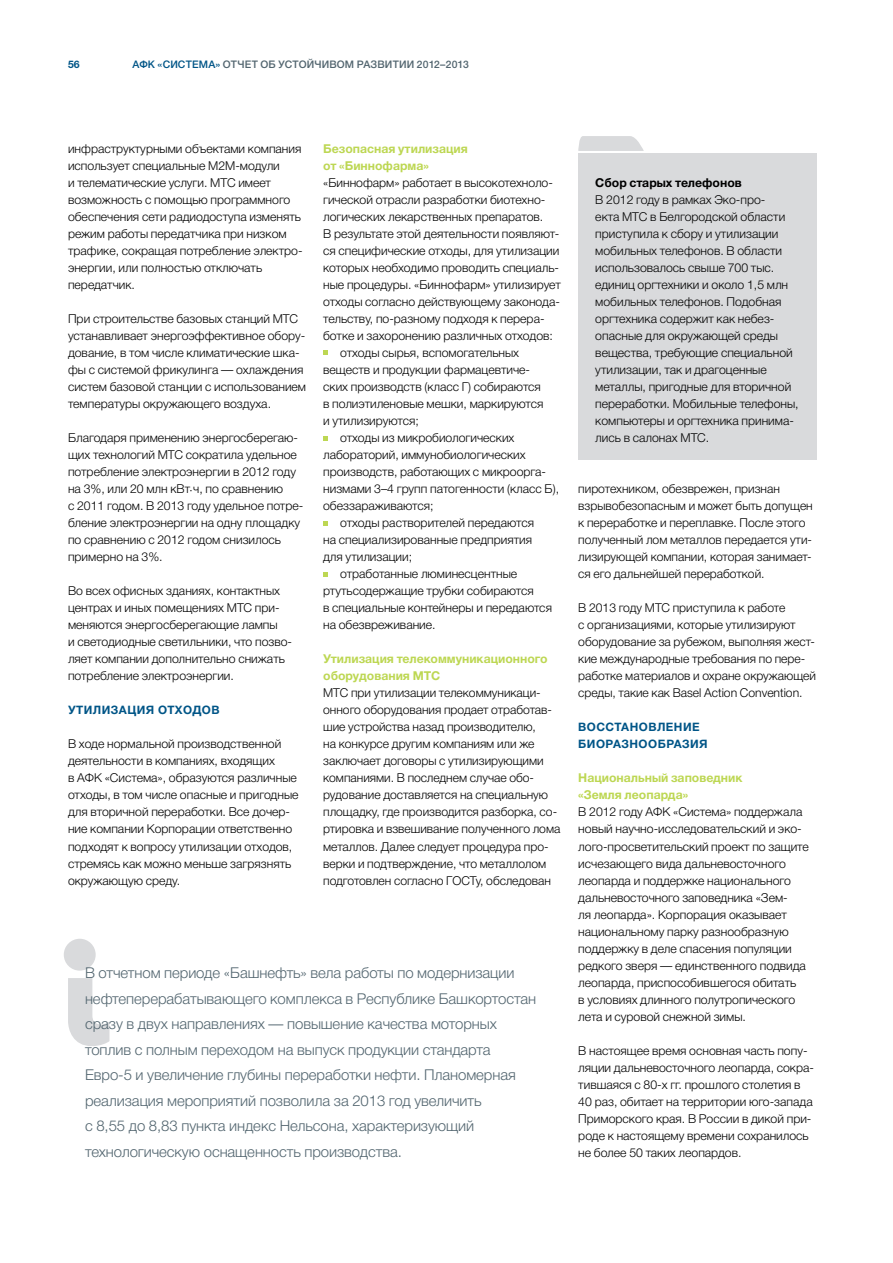
<style>
.page{position:relative;width:893px;height:1263px;background:#fff}
.page>*{position:absolute;margin:0;border:0;box-sizing:border-box;transform-origin:0 0}
.t1{font:300 15px/25.5px "Helvetica Neue Cyr";letter-spacing:-.005em;color:#52656f}
.t2{font:300 12.3px/17px "Helvetica Neue Cyr";color:#000}
.t3{font:700 12.3px/17px "Helvetica Neue Cyr";color:#bdd753}
.t4{font:700 12.3px "Helvetica Neue Cyr";color:#000}
.t5{font:700 11.7px/17px "Helvetica Neue Cyr";letter-spacing:.04em;color:#005587}
.t6{font:500 10.5px "Helvetica Neue Cyr";letter-spacing:.01em;color:#52656f}
.t7{font:700 10.5px "Helvetica Neue Cyr";color:#005587}
.s1{color:#005587}
.s2{font-size:3.75px}
</style>
<div class="page">
<div style="left:64px;top:939px;width:32px;height:32px;background:#d9dadc;border-radius:50%"></div>
<svg style="left:68px;top:978px;width:41px;height:68px"></svg>
<svg style="left:323px;top:351px;width:4px;height:4px"></svg>
<svg style="left:323px;top:436px;width:4px;height:4px"></svg>
<svg style="left:323px;top:521px;width:4px;height:4px"></svg>
<svg style="left:323px;top:572px;width:4px;height:4px"></svg>
<div style="left:578px;top:153px;width:238px;height:306px;background:#d9dadc"></div>
<svg style="left:578px;top:136px;width:66px;height:15px"></svg>
<p class="t7" style="left:68px;top:59px;width:13px">56</p>
<p class="t6" style="left:132px;top:59px;width:338px"><span class="s1">АФК «СИСТЕМА»</span> ОТЧЕТ ОБ УСТОЙЧИВОМ РАЗВИТИИ 2012–2013</p>
<p class="t2" style="left:68px;top:140px;width:236px">инфраструктурными объектами компания использует специальные М2М-модули<br>и телематические услуги. МТС имеет возможность с помощью программного обеспечения сети радиодоступа изменять режим работы передатчика при низком трафике, сокращая потребление электро&shy;энергии, или полностью отключать передатчик.</p>
<p class="t2" style="left:68px;top:310px;width:240px">При строительстве базовых станций МТС устанавливает энергоэффективное обору&shy;дование, в том числе климатические шка&shy;фы с системой фрикулинга — охлаждения систем базовой станции с использованием температуры окружающего воздуха.</p>
<p class="t2" style="left:68px;top:430px;width:237px">Благодаря применению энергосберегаю&shy;щих технологий МТС сократила удельное потребление электроэнергии в 2012 году на 3%, или 20 млн кВт<span class="s2">•</span> ч, по сравнению<br>с 2011 годом. В 2013 году удельное потре&shy;бление электроэнергии на одну площадку по сравнению с 2012 годом снизилось примерно на 3%.</p>
<p class="t2" style="left:68px;top:583px;width:226px">Во всех офисных зданиях, контактных центрах и иных помещениях МТС при&shy;меняются энергосберегающие лампы<br>и светодиодные светильники, что позво&shy;ляет компании дополнительно снижать потребление электроэнергии.</p>
<p class="t5" style="left:68px;top:702px;width:153px">Утилизация отходов</p>
<p class="t2" style="left:68px;top:736px;width:232px">В ходе нормальной производственной деятельности в компаниях, входящих<br>в АФК «Система», образуются различные отходы, в том числе опасные и пригодные для вторичной переработки. Все дочер&shy;ние компании Корпорации ответственно подходят к вопросу утилизации отходов, стремясь как можно меньше загрязнять окружающую среду.</p>
<p class="t3" style="left:323px;top:140px;width:146px">Безопасная утилизация от «Биннофарма»</p>
<p class="t2" style="left:323px;top:174px;width:231px">«Биннофарм» работает в высокотехноло-</p>
<p class="t2" style="left:323px;top:191px;width:224px">гической отрасли разработки биотехно-</p>
<p class="t2" style="left:323px;top:208px;width:222px">логических лекарственных препаратов.</p>
<p class="t2" style="left:323px;top:225px;width:238px">В результате этой деятельности появляют-</p>
<p class="t2" style="left:323px;top:242px;width:238px">ся специфические отходы, для утилизации</p>
<p class="t2" style="left:323px;top:259px;width:237px">которых необходимо проводить специаль-</p>
<p class="t2" style="left:323px;top:276px;width:239px">ные процедуры. «Биннофарм» утилизирует</p>
<p class="t2" style="left:323px;top:293px;width:238px">отходы согласно действующему законода-</p>
<p class="t2" style="left:323px;top:310px;width:223px">тельству, по-разному подходя к перера-</p>
<p class="t2" style="left:323px;top:327px;width:231px">ботке и захоронению различных отходов:</p>
<p class="t2" style="left:340px;top:344px;width:180px">отходы сырья, вспомогательных</p>
<p class="t2" style="left:323px;top:361px;width:208px">веществ и продукции фармацевтиче-</p>
<p class="t2" style="left:323px;top:378px;width:219px">ских производств (класс Г) собираются</p>
<p class="t2" style="left:323px;top:395px;width:222px">в полиэтиленовые мешки, маркируются</p>
<p class="t2" style="left:323px;top:412px;width:97px">и утилизируются;</p>
<p class="t2" style="left:340px;top:429px;width:176px">отходы из микробиологических</p>
<p class="t2" style="left:323px;top:447px;width:204px">лабораторий, иммунобиологических</p>
<p class="t2" style="left:323px;top:464px;width:224px">производств, работающих с микроорга-</p>
<p class="t2" style="left:323px;top:481px;width:237px">низмами 3–4 групп патогенности (класс Б),</p>
<p class="t2" style="left:323px;top:498px;width:112px">обеззараживаются;</p>
<p class="t2" style="left:340px;top:515px;width:195px">отходы растворителей передаются</p>
<p class="t2" style="left:323px;top:532px;width:210px">на специализированные предприятия</p>
<p class="t2" style="left:323px;top:549px;width:91px">для утилизации;</p>
<p class="t2" style="left:340px;top:566px;width:179px">отработанные люминесцентные</p>
<p class="t2" style="left:323px;top:583px;width:212px">ртутьсодержащие трубки собираются</p>
<p class="t2" style="left:323px;top:600px;width:230px">в специальные контейнеры и передаются</p>
<p class="t2" style="left:323px;top:617px;width:114px">на обезвреживание.</p>
<p class="t3" style="left:323px;top:651px;width:226px">Утилизация телекоммуникационного оборудования МТС</p>
<p class="t2" style="left:323px;top:685px;width:239px">МТС при утилизации телекоммуникаци&shy;онного оборудования продает отработав&shy;шие устройства назад производителю,<br>на конкурсе другим компаниям или же заключает договоры с утилизирующими компаниями. В последнем случае обо&shy;рудование доставляется на специальную площадку, где производится разборка, со&shy;ртировка и взвешивание полученного лома металлов. Далее следует процедура про&shy;верки и подтверждение, что металлолом подготовлен согласно ГОСТу, обследован</p>
<p class="t1" style="left:85px;top:960px;width:453px">В отчетном периоде «Башнефть» вела работы по модернизации нефтеперерабатывающего комплекса в Республике Башкортостан сразу в двух направлениях — повышение качества моторных топлив с полным переходом на выпуск продукции стандарта Евро-5 и увеличение глубины переработки нефти. Планомерная реализация мероприятий позволила за 2013 год увеличить<br>с 8,55 до 8,83 пункта индекс Нельсона, характеризующий технологическую оснащенность производства.</p>
<p class="t4" style="left:595px;top:176px;width:148px">Сбор старых телефонов</p>
<p class="t2" style="left:595px;top:191px;width:205px">В 2012 году в рамках Эко-про-<br>екта МТС в Белгородской области приступила к сбору и утилизации мобильных телефонов. В области использовалось свыше 700 тыс. единиц оргтехники и около 1,5 млн мобильных телефонов. Подобная оргтехника содержит как небез&shy;опасные для окружающей среды вещества, требующие специальной утилизации, так и драгоценные металлы, пригодные для вторичной переработки. Мобильные телефоны, компьютеры и оргтехника принима&shy;лись в салонах МТС.</p>
<p class="t2" style="left:578px;top:481px;width:236px">пиротехником, обезврежен, признан взрывобезопасным и может быть допущен к переработке и переплавке. После этого полученный лом металлов передается ути&shy;лизирующей компании, которая занимает&shy;ся его дальнейшей переработкой.</p>
<p class="t2" style="left:578px;top:600px;width:239px">В 2013 году МТС приступила к работе<br>с организациями, которые утилизируют оборудование за рубежом, выполняя жест&shy;кие международные требования по пере&shy;работке материалов и охране окружающей среды, такие как Basel Action Convention.</p>
<p class="t5" style="left:578px;top:719px;width:131px">Восстановление биоразнообразия</p>
<p class="t3" style="left:578px;top:770px;width:166px">Национальный заповедник «Земля леопарда»</p>
<p class="t2" style="left:578px;top:804px;width:232px">В 2012 году АФК «Система» поддержала новый научно-исследовательский и эко&shy;лого-просветительский проект по защите исчезающего вида дальневосточного леопарда и поддержке национального дальневосточного заповедника «Зем-<br>ля леопарда». Корпорация оказывает национальному парку разнообразную поддержку в деле спасения популяции редкого зверя — единственного подвида леопарда, приспособившегося обитать<br>в условиях длинного полутропического лета и суровой снежной зимы.</p>
<p class="t2" style="left:578px;top:1042px;width:237px">В настоящее время основная часть попу&shy;ляции дальневосточного леопарда, сокра&shy;тившаяся с 80-х гг. прошлого столетия в 40 раз, обитает на территории юго-запада Приморского края. В России в дикой при&shy;роде к настоящему времени сохранилось не более 50 таких леопардов.</p>
</div>
